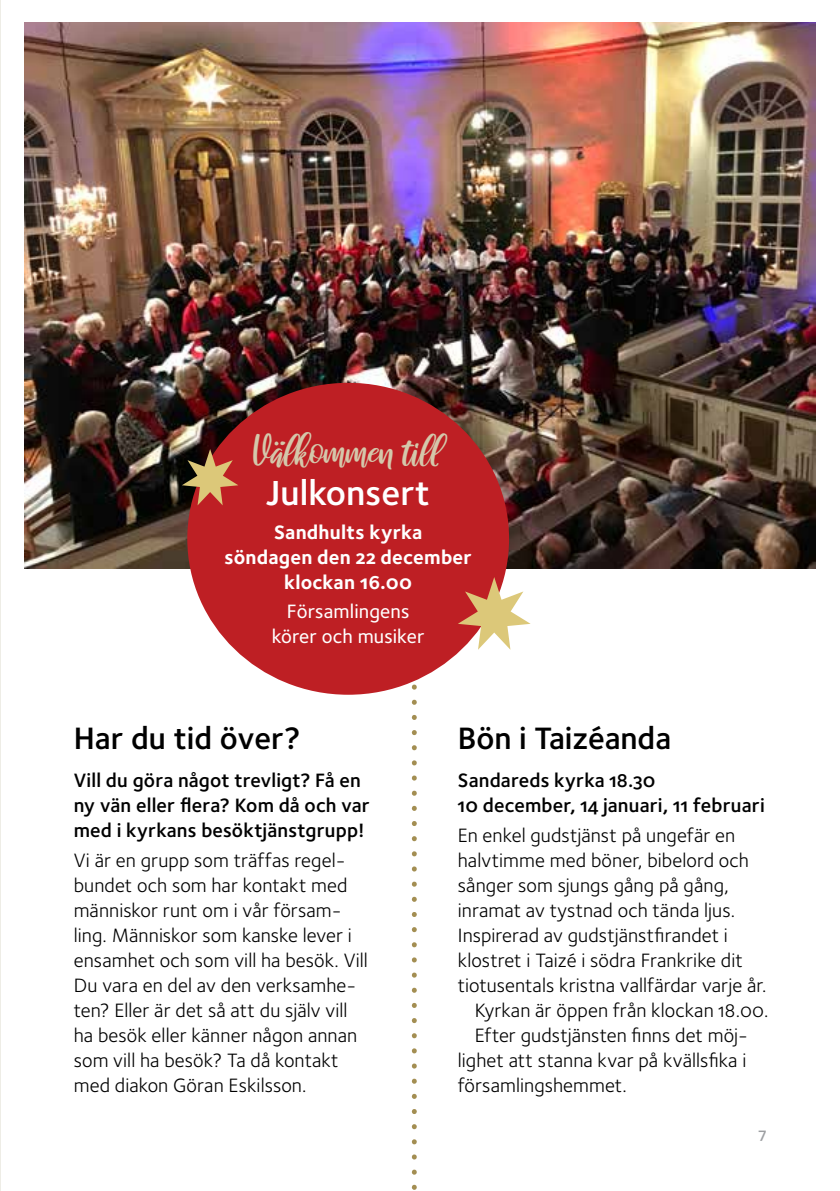
<style>
.page{position:relative;width:840px;height:1191px;background:#fff}
.page>*{position:absolute;margin:0;border:0;box-sizing:border-box;transform-origin:0 0}
.t1{font:40px "raustila";color:#d4c8ab}
.t2{font:36px "Foundry Sterling Demi OSF";color:#fff}
.t3{font:32px "Foundry Sterling Demi OSF";color:#000}
.t4{font:20px/25px "Foundry Sterling Book OSF";letter-spacing:.005em;color:#000}
.t5{font:20px/25px "Foundry Sterling Demi OSF";letter-spacing:.01em;color:#000}
.t6{font:20px/25px "Foundry Sterling Bold OSF";letter-spacing:.01em;color:#fff;text-align:center}
.t7{font:20px/25px "Foundry Sterling Medium OSF";letter-spacing:.005em;color:#fff;text-align:center}
.t8{font:16px "Foundry Sterling Demi OSF";color:#9d9fa2}
</style>
<div class="page">
<svg style="left:411px;top:687px;width:5px;height:503px"></svg>
<img style="left:25px;top:22px;width:790px;height:546px">
<div style="left:187px;top:383px;width:322px;height:311px;background:#be1f24;border-radius:50%"></div>
<hr style="left:0;top:0;width:1px;height:1191px;background:#eeede6">
<svg style="left:458px;top:577px;width:72px;height:73px"></svg>
<svg style="left:182px;top:449px;width:56px;height:56px"></svg>
<h1 class="t1" style="left:254px;top:430px;width:189px">Välkommen till</h1>
<h2 class="t2" style="left:266px;top:468px;width:165px">Julkonsert</h2>
<p class="t6" style="left:224px;top:519px;width:249px">Sandhults kyrka<br>söndagen den 22 december klockan 16.00</p>
<p class="t7" style="left:271px;top:598px;width:154px">Församlingens körer och musiker</p>
<h3 class="t3" style="left:74px;top:716px;width:228px">Har du tid över?</h3>
<p class="t5" style="left:74px;top:767px;width:297px">Vill du göra något trevligt? Få en ny vän eller flera? Kom då och var med i kyrkans besöktjänstgrupp!</p>
<p class="t4" style="left:74px;top:847px;width:295px">Vi är en grupp som träffas regel&shy;bundet och som har kontakt med människor runt om i vår försam&shy;ling. Människor som kanske lever i ensamhet och som vill ha besök. Vill<br>Du vara en del av den verksamhe&shy;ten? Eller är det så att du själv vill ha besök eller känner någon annan som vill ha besök? Ta då kontakt med diakon Göran Eskilsson.</p>
<h3 class="t3" style="left:457px;top:716px;width:215px">Bön i Taizéanda</h3>
<p class="t5" style="left:457px;top:767px;width:308px">Sandareds kyrka 18.30<br>10 december, 14 januari, 11 februari</p>
<p class="t4" style="left:457px;top:822px;width:279px">En enkel gudstjänst på ungefär en</p>
<p class="t4" style="left:457px;top:847px;width:292px">halvtimme med böner, bibelord och</p>
<p class="t4" style="left:457px;top:872px;width:272px">sånger som sjungs gång på gång,</p>
<p class="t4" style="left:457px;top:897px;width:278px">inramat av tystnad och tända ljus.</p>
<p class="t4" style="left:457px;top:922px;width:271px">Inspirerad av gudstjänstfirandet i</p>
<p class="t4" style="left:457px;top:947px;width:286px">klostret i Taizé i södra Frankrike dit</p>
<p class="t4" style="left:457px;top:972px;width:310px">tiotusentals kristna vallfärdar varje år.</p>
<p class="t4" style="left:474px;top:997px;width:295px">Kyrkan är öppen från klockan 18.00.</p>
<p class="t4" style="left:474px;top:1022px;width:274px">Efter gudstjänsten finns det möj-</p>
<p class="t4" style="left:457px;top:1047px;width:290px">lighet att stanna kvar på kvällsfika i</p>
<p class="t4" style="left:457px;top:1072px;width:170px">församlingshemmet.</p>
<p class="t8" style="left:758px;top:1122px;width:9px">7</p>
</div>
